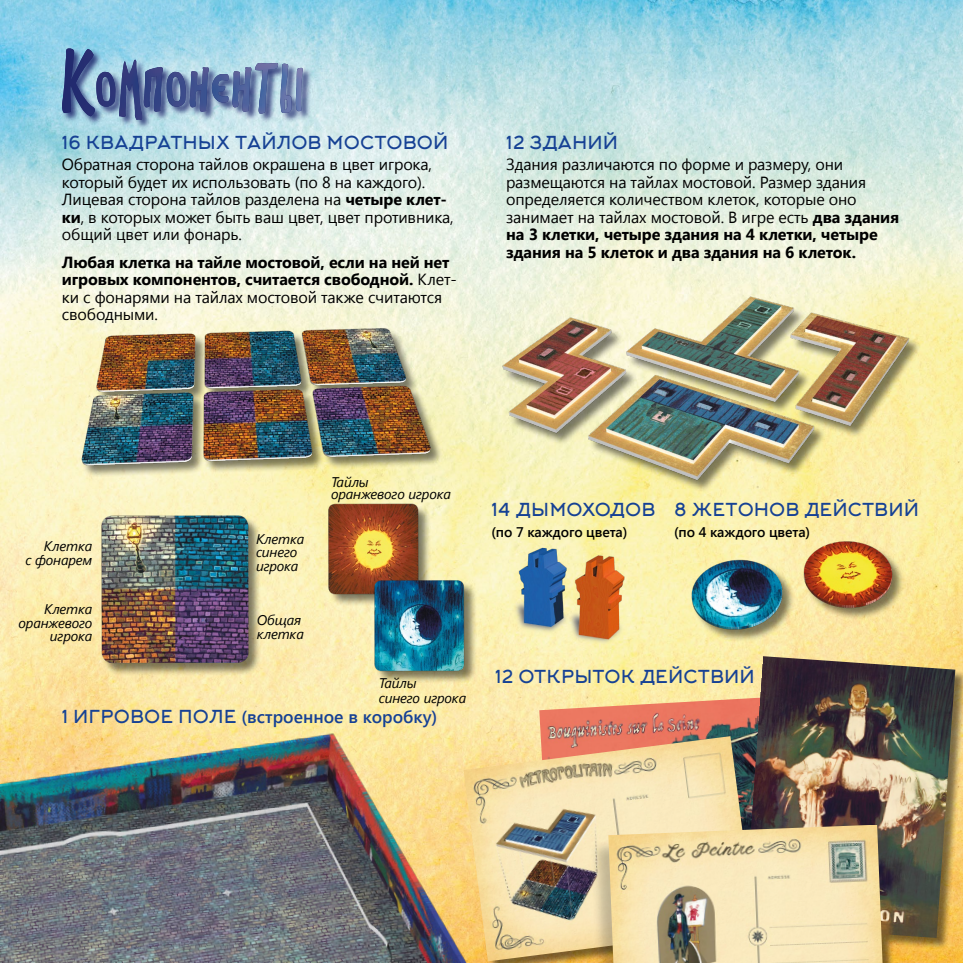
<style>
.page{position:relative;width:963px;height:963px;background:#fff}
.page>*{position:absolute;margin:0;border:0;box-sizing:border-box;transform-origin:0 0}
.t1{font:17.5px "Arkhip";color:#164194}
.t2{font:600 17.5px "Segoe UI";color:#164194}
.t3{font:16.1px/17.5px "Segoe UI";letter-spacing:-.01em;color:#000}
.t4{font:700 16.1px/17.5px "Segoe UI";letter-spacing:-.01em;color:#000}
.t5{font:italic 14px/13.5px "Segoe UI";letter-spacing:-.01em;color:#000}
.t6{font:600 14px "Segoe UI";letter-spacing:-.01em;color:#000}
.s1{font-weight:700}
.s2{font-weight:400}
.s3{font-family:"Arkhip";font-weight:400}
</style>
<div class="page">
<img style="left:0;top:0;width:962px;height:717px">
<img style="left:505px;top:539px;width:131px;height:110px">
<div style="left:692px;top:542px;width:212px;height:100px;background:#000;opacity:.5"></div>
<img style="left:683px;top:536px;width:220px;height:100px">
<div style="left:503px;top:298px;width:418px;height:194px;background:#000;opacity:.5"></div>
<img style="left:481px;top:293px;width:438px;height:193px">
<img style="left:66px;top:290px;width:377px;height:191px">
<div style="left:102px;top:516px;width:159px;height:159px;background:#000;opacity:.5"></div>
<img style="left:81px;top:510px;width:183px;height:155px">
<div style="left:329px;top:505px;width:148px;height:178px;background:#000;opacity:.5"></div>
<img style="left:313px;top:494px;width:124px;height:104px">
<img style="left:362px;top:577px;width:112px;height:98px">
<img style="left:0;top:717px;width:465px;height:245px">
<div style="left:465px;top:657px;width:497px;height:305px;background:#000;opacity:.5"></div>
<img style="left:539px;top:695px;width:205px;height:41px">
<img style="left:744px;top:656px;width:211px;height:281px">
<img style="left:463px;top:736px;width:291px;height:225px">
<div style="left:589px;top:829px;width:295px;height:133px;background:#000;opacity:.22"></div>
<img style="left:608px;top:824px;width:274px;height:138px">
<div style="left:61px;top:48px;width:251px;height:81px;background:#20286d;opacity:.87"></div>
<svg style="left:62px;top:48px;width:241px;height:72px;background:#7994b9"></svg>
<img style="left:255px;top:63px;width:23px;height:51px">
<p class="t1" style="left:62px;top:132px;width:388px">16 КВАДРАТНЫХ ТАЙЛОВ МОСТОВОЙ</p>
<p class="t3" style="left:62px;top:155px;width:393px">Обратная сторона тайлов окрашена в цвет игрока, который будет их использовать (по 8 на каждого).<br>Лицевая сторона тайлов разделена на <span class="s1">четыре клет&shy;ки</span>, в которых может быть ваш цвет, цвет противника, общий цвет или фонарь.</p>
<p class="t4" style="left:62px;top:252px;width:396px">Любая клетка на тайле мостовой, если на ней нет игровых компонентов, считается свободной. <span class="s2">Клет&shy;ки с фонарями на тайлах мостовой также считаются свободными.</span></p>
<p class="t1" style="left:506px;top:132px;width:113px">12 ЗДАНИЙ</p>
<p class="t3" style="left:506px;top:155px;width:394px">Здания различаются по форме и размеру, они размещаются на тайлах мостовой. Размер здания определяется количеством клеток, которые оно занимает на тайлах мостовой. В игре есть <span class="s1">два здания на 3 клетки, четыре здания на 4 клетки, четыре здания на 5 клеток и два здания на 6 клеток.</span></p>
<p class="t5" style="left:25px;top:539px;width:68px;text-align:right">Клетка<br>с фонарем</p>
<p class="t5" style="left:256px;top:531px;width:50px">Клетка синего игрока</p>
<p class="t5" style="left:19px;top:602px;width:75px;text-align:right">Клетка оранжевого игрока</p>
<p class="t5" style="left:257px;top:612px;width:49px">Общая клетка</p>
<p class="t5" style="left:331px;top:475px;width:121px;line-height:12.2px">Тайлы<br>оранжевого игрока</p>
<p class="t5" style="left:379px;top:674px;width:89px;line-height:15.2px">Тайлы<br>синего игрока</p>
<p class="t2" style="left:62px;top:704px;width:377px"><span class="s3">1 ИГРОВОЕ ПОЛЕ</span> (встроенное в коробку)</p>
<p class="t1" style="left:491px;top:499px;width:166px">14 ДЫМОХОДОВ</p>
<p class="t6" style="left:491px;top:522px;width:137px">(по 7 каждого цвета)</p>
<p class="t1" style="left:674px;top:499px;width:246px">8 ЖЕТОНОВ ДЕЙСТВИЙ</p>
<p class="t6" style="left:674px;top:522px;width:137px">(по 4 каждого цвета)</p>
<p class="t1" style="left:495px;top:666px;width:261px">12 ОТКРЫТОК ДЕЙСТВИЙ</p>
</div>
